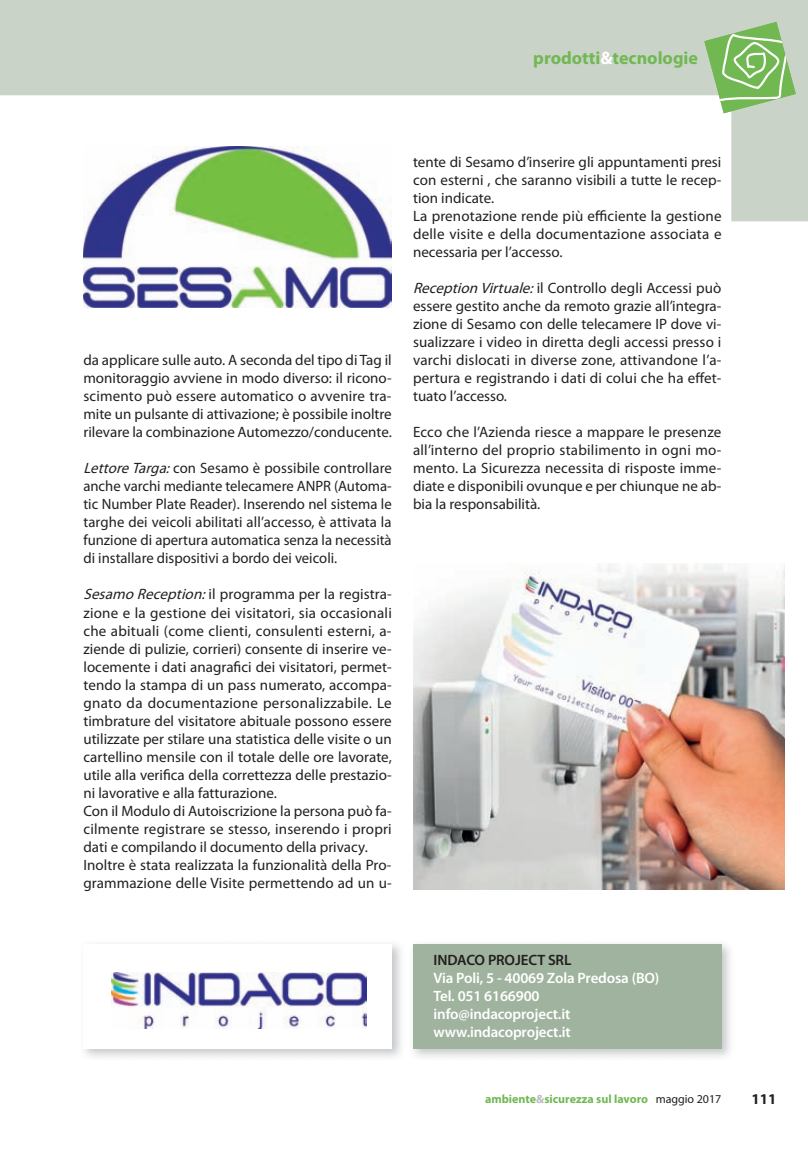
<style>
.page{position:relative;width:808px;height:1150px;background:#fff}
.page>*{position:absolute;margin:0;border:0;box-sizing:border-box;transform-origin:0 0}
.t1{font:700 18px "Myriad Pro";color:#71b853}
.t2{font:15px/18px "Myriad Pro";color:#231f20;text-align:justify}
.t3{font:600 15px/18px "Myriad Pro";letter-spacing:-.01em;color:#fff}
.t4{font:600 15px "Myriad Pro";letter-spacing:-.01em;color:#231f20}
.t5{font:700 15px "Myriad Pro";color:#231f20}
.t6{font:700 12px "Myriad Pro";color:#71b853}
.s1{color:#fff}
.s2{font-style:italic}
.s3{color:#bcbdc0}
.s4{font-weight:400;color:#231f20}
</style>
<div class="page">
<svg style="left:0;top:0;width:808px;height:221px;fill:#cad3c8"></svg>
<svg style="left:704px;top:22px;width:92px;height:91px;background:#9fc98d"></svg>
<img style="left:413px;top:944px;width:317px;height:113px">
<div style="left:413px;top:944px;width:308px;height:104px;background:#9fb39e"></div>
<img style="left:112px;top:972px;width:255px;height:56px">
<img style="left:413px;top:564px;width:371px;height:325px">
<img style="left:83px;top:146px;width:309px;height:161px">
<p class="t1" style="left:533px;top:48px;width:166px">prodotti<span class="s1">&amp;</span>tecnologie</p>
<p class="t2" style="left:83px;top:352px;width:310px">da applicare sulle auto. A seconda del tipo di Tag il monitoraggio avviene in modo diverso: il ricono&shy;scimento può essere automatico o avvenire tra&shy;mite un pulsante di attivazione; è possibile inoltre rilevare la combinazione Automezzo/conducente.</p>
<p class="t2" style="left:83px;top:460px;width:310px"><span class="s2">LettoreTarga:</span>con Sesamo è possibile controllare anche varchi mediante telecamere ANPR (Automa&shy;tic Number Plate Reader). Inserendo nel sistema le targhe dei veicoli abilitati all’accesso, è attivata la funzione di apertura automatica senza la necessità di installare dispositivi a bordo dei veicoli.</p>
<p class="t2" style="left:83px;top:586px;width:310px;text-align:left"><span class="s2">Sesamo Reception:</span>il programma per la registra&shy;zione e la gestione dei visitatori, sia occasionali che abituali (come clienti, consulenti esterni, a&shy;ziende di pulizie, corrieri) consente di inserire ve&shy;locemente i dati anagrafici dei visitatori, permet&shy;tendo la stampa di un pass numerato, accompa&shy;gnato da documentazione personalizzabile. Le timbrature del visitatore abituale possono essere utilizzate per stilare una statistica delle visite o un cartellino mensile con il totale delle ore lavorate, utile alla verifica della correttezza delle prestazio&shy;ni lavorative e alla fatturazione.<br>Con il Modulo di Autoiscrizione la persona può fa&shy;cilmente registrare se stesso, inserendo i propri dati e compilando il documento della privacy.<br>Inoltre è stata realizzata la funzionalità della Pro&shy;grammazione delle Visite permettendo ad un u-</p>
<p class="t2" style="left:413px;top:154px;width:310px;text-align:left">tente di Sesamo d’inserire gli appuntamenti presi con esterni , che saranno visibili a tutte le recep&shy;tion indicate.<br>La prenotazione rende più efficiente la gestione delle visite e della documentazione associata e necessaria per l’accesso.</p>
<p class="t2" style="left:413px;top:280px;width:310px"><span class="s2">Reception Virtuale:</span>il Controllo degli Accessi può essere gestito anche da remoto grazie all’integra&shy;zione di Sesamo con delle telecamere IP dove vi&shy;sualizzare i video in diretta degli accessi presso i varchi dislocati in diverse zone, attivandone l’a&shy;pertura e registrando i dati di colui che ha effet&shy;tuato l’accesso.</p>
<p class="t2" style="left:413px;top:424px;width:310px">Ecco che l’Azienda riesce a mappare le presenze all’interno del proprio stabilimento in ogni mo&shy;mento. La Sicurezza necessita di risposte imme&shy;diate e disponibili ovunque e per chiunque ne ab&shy;bia la responsabilità.</p>
<p class="t4" style="left:433px;top:952px;width:139px">INDACO PROJECT SRL</p>
<p class="t3" style="left:433px;top:969px;width:227px">Via Poli, 5 - 40069 Zola Predosa (BO)<br>Tel. 051 6166900 info@indacoproject.it www.indacoproject.it</p>
<p class="t6" style="left:485px;top:1092px;width:238px">ambiente<span class="s3">&amp;</span>sicurezza sul lavoro <span class="s4">maggio 2017</span></p>
<p class="t5" style="left:751px;top:1090px;width:26px">111</p>
</div>
